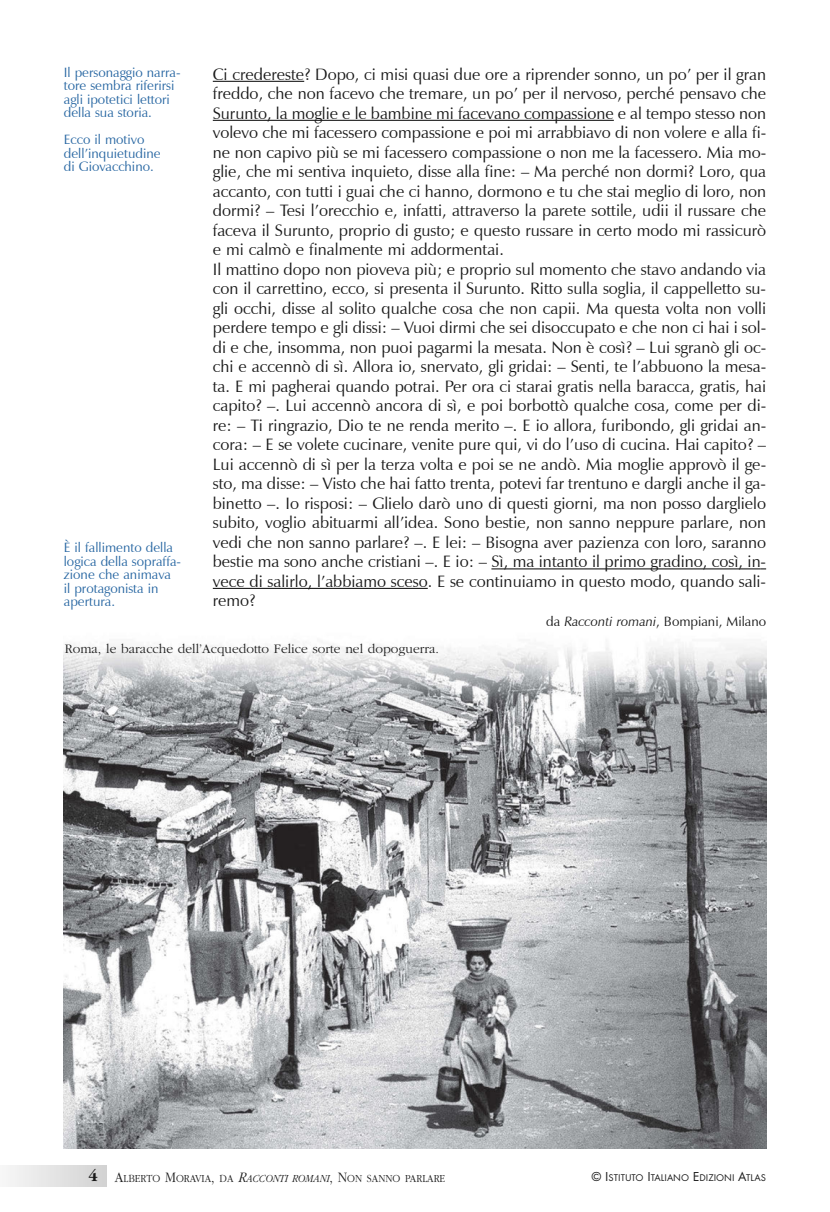
<style>
.page{position:relative;width:830px;height:1212px;background:#fff}
.page>*{position:absolute;margin:0;border:0;box-sizing:border-box;transform-origin:0 0}
.t1{font:16.5px/19.5px "Zapf Humanist 601 BT";color:#191919}
.t2{font:13.5px/13.5px "Zapf Humanist 601 BT";color:#2766a2}
.t3{font:300 13.5px "Garamond";color:#191919}
.t4{font:13.5px "Zapf Humanist 601 BT";color:#191919}
.t5{font:300 11.25px "Garamond";color:#191919;scale:.9 1}
.t6{font:10.2px "Futura T";color:#191919}
.s1{font-style:italic}
.s2{font-weight:700;font-size:16.5px}
.s3{font-size:15px}
.s4{font-style:italic;font-size:15px}
.s5{font-size:13.5px}
</style>
<div class="page">
<img style="left:64px;top:644px;width:701px;height:504px">
<hr style="left:213px;top:81px;width:91px;height:1px;background:#191919">
<hr style="left:213px;top:120px;width:400px;height:1px;background:#191919">
<hr style="left:491px;top:568px;width:269px;height:1px;background:#191919">
<hr style="left:213px;top:588px;width:214px;height:1px;background:#191919">
<div style="left:0;top:1165px;width:106px;height:21px;background:linear-gradient(to right,#f7f7f7,#d3d3d3)"></div>
<p class="t2" style="left:64px;top:65px;width:118px">Il personaggio narra&shy;tore sembra riferirsi agli ipotetici lettori della sua storia.</p>
<p class="t2" style="left:64px;top:133px;width:98px">Ecco il motivo dell’inquietudine di Giovacchino.</p>
<p class="t1" style="left:213px;top:64px;width:554px">Ci credereste? Dopo, ci misi quasi due ore a riprender sonno, un po’ per il gran freddo, che non facevo che tremare, un po’ per il nervoso, perché pensavo che Surunto, la moglie e le bambine mi facevano compassione e al tempo stesso non volevo che mi facessero compassione e poi mi arrabbiavo di non volere e alla fi&shy;ne non capivo più se mi facessero compassione o non me la facessero. Mia mo&shy;glie, che mi sentiva inquieto, disse alla fine: – Ma perché non dormi? Loro, qua accanto, con tutti i guai che ci hanno, dormono e tu che stai meglio di loro, non dormi? – Tesi l’orecchio e, infatti, attraverso la parete sottile, udii il russare che faceva il Surunto, proprio di gusto; e questo russare in certo modo mi rassicurò e mi calmò e finalmente mi addormentai.<br>Il mattino dopo non pioveva più; e proprio sul momento che stavo andando via con il carrettino, ecco, si presenta il Surunto. Ritto sulla soglia, il cappelletto su&shy;gli occhi, disse al solito qualche cosa che non capii. Ma questa volta non volli perdere tempo e gli dissi: – Vuoi dirmi che sei disoccupato e che non ci hai i sol&shy;di e che, insomma, non puoi pagarmi la mesata. Non è così? – Lui sgranò gli oc&shy;chi e accennò di sì. Allora io, snervato, gli gridai: – Senti, te l’abbuono la mesa&shy;ta. E mi pagherai quando potrai. Per ora ci starai gratis nella baracca, gratis, hai capito? –. Lui accennò ancora di sì, e poi borbottò qualche cosa, come per di&shy;re: – Ti ringrazio, Dio te ne renda merito –. E io allora, furibondo, gli gridai an&shy;cora: – E se volete cucinare, venite pure qui, vi do l’uso di cucina. Hai capito? – Lui accennò di sì per la terza volta e poi se ne andò. Mia moglie approvò il ge&shy;sto, ma disse: – Visto che hai fatto trenta, potevi far trentuno e dargli anche il ga&shy;binetto –. Io risposi: – Glielo darò uno di questi giorni, ma non posso darglielo subito, voglio abituarmi all’idea. Sono bestie, non sanno neppure parlare, non vedi che non sanno parlare? –. E lei: – Bisogna aver pazienza con loro, saranno bestie ma sono anche cristiani –. E io: – Sì, ma intanto il primo gradino, così, in&shy;vece di salirlo, l’abbiamo sceso. E se continuiamo in questo modo, quando sali&shy;remo?</p>
<p class="t4" style="left:546px;top:613px;width:221px">da <span class="s1">Racconti romani</span>, Bompiani, Milano</p>
<p class="t2" style="left:64px;top:541px;width:119px">È il fallimento della logica della sopraffa&shy;zione che animava<br>il protagonista in apertura.</p>
<p class="t3" style="left:65px;top:640px;width:375px">Roma, le baracche dell’Acquedotto Felice sorte nel dopoguerra.</p>
<p class="t5" style="left:89px;top:1171px;width:397px"><span class="s2">4</span> <span class="s3">A</span>LBERTO <span class="s3">M</span>ORAVIA<span class="s3">,</span> DA <span class="s4">R</span><span class="s1">ACCONTI ROMANI</span><span class="s3">, N</span>ON SANNO PARLARE</p>
<p class="t6" style="left:591px;top:1171px;width:176px"><span class="s5">© I</span>STITUTO <span class="s5">I</span>TALIANO <span class="s5">E</span>DIZIONI <span class="s5">A</span>TLAS</p>
</div>
